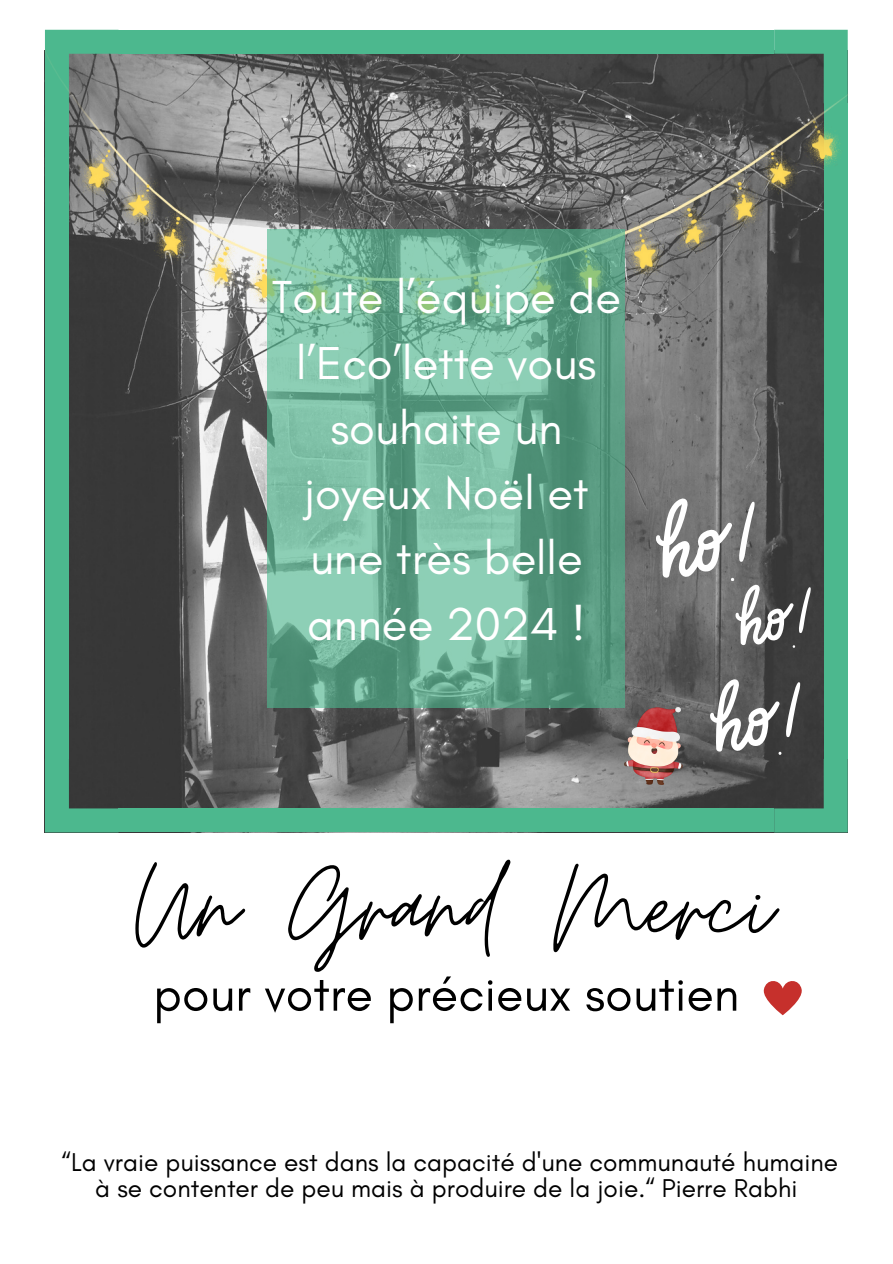
<style>
.page{position:relative;width:893px;height:1264px;background:#fff}
.page>*{position:absolute;margin:0;border:0;box-sizing:border-box;transform-origin:0 0}
.t1{font:130.2px "Moon Time";color:#000}
.t2{font:50.25px "Glacial Indifference";color:#000}
.t3{font:47.1px/65.2px "Glacial Indifference";color:#fff;text-align:center}
.t4{font:26.25px/25.8px "Glacial Indifference";color:#000;text-align:center}
</style>
<div class="page">
<img style="left:45px;top:320px;width:802px;height:513px">
<div style="left:823px;top:103px;width:24px;height:656px;background:#4cb88e"></div>
<div style="left:45px;top:103px;width:24px;height:656px;background:#4cb88e"></div>
<div style="left:118px;top:30px;width:656px;height:24px;background:#4cb88e"></div>
<div style="left:118px;top:808px;width:656px;height:24px;background:#4cb88e"></div>
<svg style="left:774px;top:30px;width:73px;height:20px"></svg>
<svg style="left:45px;top:30px;width:73px;height:20px"></svg>
<svg style="left:45px;top:759px;width:73px;height:73px;background:#427d66"></svg>
<img style="left:624px;top:708px;width:58px;height:76px">
<svg style="left:709px;top:677px;width:138px;height:155px"></svg>
<svg style="left:655px;top:496px;width:155px;height:151px;background:#777"></svg>
<img style="left:45px;top:50px;width:802px;height:270px">
<svg style="left:268px;top:229px;width:356px;height:479px;background:#6eaf95"></svg>
<svg style="left:763px;top:981px;width:39px;height:34px"></svg>
<p class="t3" style="left:272px;top:264px;width:351px">Toute l’équipe de l’Eco’lette vous souhaite un joyeux Noël et une très belle année 2024 !</p>
<p class="t1" style="left:135px;top:827px;width:639px">Un Grand Merci</p>
<p class="t2" style="left:153px;top:962px;width:587px">pour votre précieux soutien</p>
<p class="t4" style="left:62px;top:1149px;width:778px">“La vraie puissance est dans la capacité d'une communauté humaine à se contenter de peu mais à produire de la joie.“ Pierre Rabhi</p>
</div>
